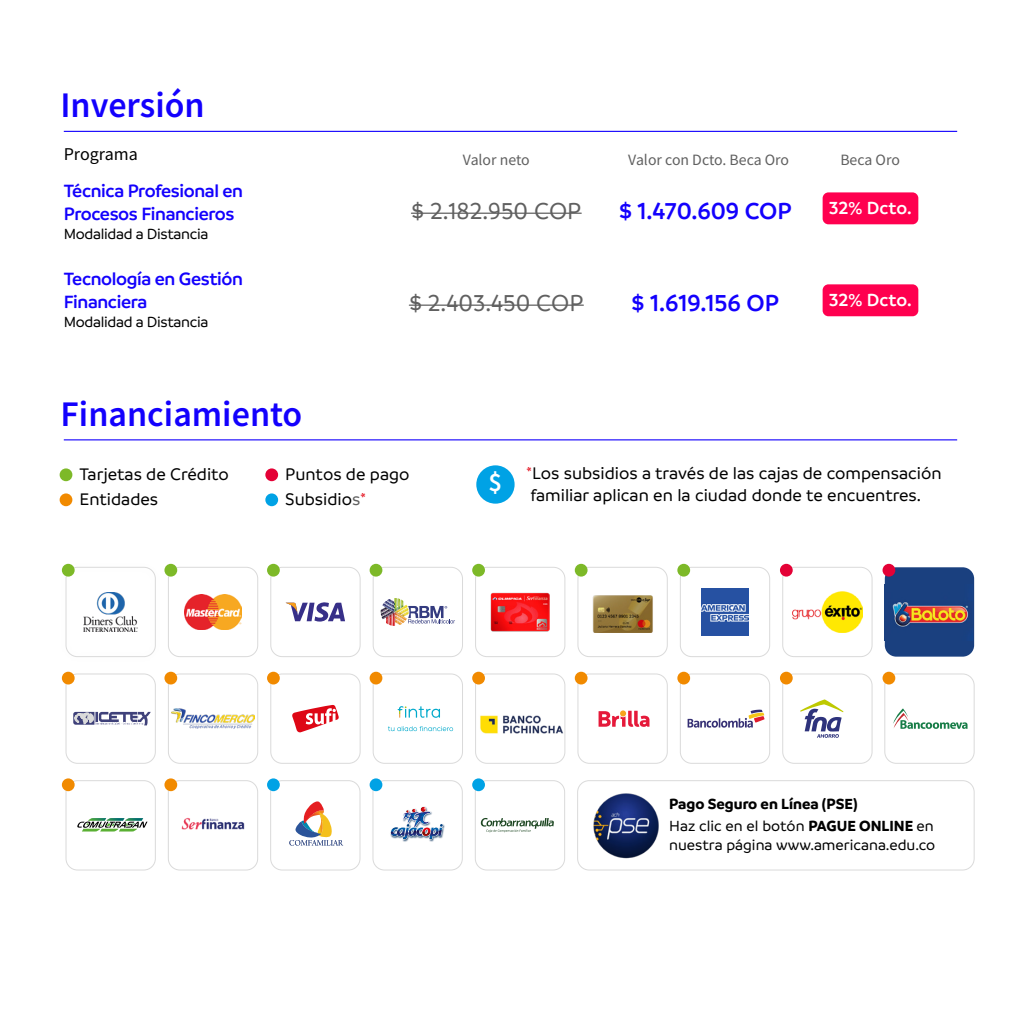
<style>
.page{position:relative;width:1021px;height:1021px;background:#fff}
.page>*{position:absolute;margin:0;border:0;box-sizing:border-box;transform-origin:0 0}
.t1{font:600 36px "Source Sans Pro";color:#1300fd}
.t2{font:600 26.55px "Source Sans Pro";color:#fff}
.t3{font:500 24.75px "Branding";color:#606060}
.t4{font:600 24.75px "Branding";color:#1300fd}
.t5{font:600 19.12px/22.9px "Branding";letter-spacing:-.02em;color:#1300fd}
.t6{font:600 18.68px "Branding";color:#fff}
.t7{font:500 18px/25px "Branding";color:#000}
.t8{font:18px "Source Sans Pro";color:#000}
.t9{font:500 15.75px/18.9px "Branding";letter-spacing:-.01em;color:#000}
.t10{font:15.75px "Source Sans Pro";color:#606060}
.t11{font:700 15.75px "Branding";color:#000}
.s1{color:#606060}
.s2{color:#e30613}
.s3{font-weight:700}
</style>
<div class="page">
<hr style="left:64px;top:131px;width:893px;height:1px;background:#1300fd">
<hr style="left:64px;top:439px;width:893px;height:1px;background:#1300fd">
<div style="left:60px;top:468px;width:12px;height:13px;background:#7db928;border-radius:50%"></div>
<div style="left:60px;top:493px;width:12px;height:13px;background:#f18a00;border-radius:50%"></div>
<div style="left:265px;top:493px;width:13px;height:13px;background:#00a2e5;border-radius:50%"></div>
<div style="left:265px;top:468px;width:13px;height:13px;background:#e40136;border-radius:50%"></div>
<div style="left:270px;top:567px;width:90px;height:90px;border:1px solid #dadada;border-radius:11px"></div>
<svg style="left:286px;top:602px;width:59px;height:19px"></svg>
<div style="left:373px;top:567px;width:90px;height:90px;border:1px solid #dadada;border-radius:11px"></div>
<svg style="left:380px;top:598px;width:75px;height:28px"></svg>
<div style="left:168px;top:567px;width:90px;height:90px;border:1px solid #dadada;border-radius:11px"></div>
<img style="left:184px;top:595px;width:58px;height:34px">
<div style="left:577px;top:567px;width:90px;height:90px;border:1px solid #dadada;border-radius:11px"></div>
<img style="left:592px;top:595px;width:61px;height:37px">
<div style="left:475px;top:567px;width:90px;height:90px;border:1px solid #dadada;border-radius:11px"></div>
<img style="left:490px;top:593px;width:60px;height:38px">
<div style="left:680px;top:567px;width:90px;height:90px;border:1px solid #dadada;border-radius:11px"></div>
<img style="left:701px;top:588px;width:47px;height:47px">
<img style="left:61px;top:563px;width:110px;height:94px">
<div style="left:66px;top:567px;width:90px;height:90px;border:1px solid #dadada;border-radius:11px"></div>
<img style="left:76px;top:592px;width:70px;height:39px">
<div style="left:884px;top:567px;width:90px;height:89px;background:#1a407f;border-radius:11px"></div>
<img style="left:892px;top:602px;width:80px;height:38px">
<div style="left:782px;top:567px;width:90px;height:90px;border:1px solid #dadada;border-radius:11px"></div>
<img style="left:792px;top:591px;width:70px;height:41px">
<div style="left:577px;top:673px;width:90px;height:90px;border:1px solid #dadada;border-radius:11px"></div>
<svg style="left:598px;top:710px;width:51px;height:16px"></svg>
<div style="left:270px;top:673px;width:90px;height:90px;border:1px solid #dadada;border-radius:11px"></div>
<svg style="left:292px;top:704px;width:47px;height:28px"></svg>
<div style="left:782px;top:673px;width:90px;height:90px;border:1px solid #dadada;border-radius:11px"></div>
<svg style="left:800px;top:699px;width:43px;height:38px"></svg>
<div style="left:373px;top:673px;width:90px;height:90px;border:1px solid #dadada;border-radius:11px"></div>
<svg style="left:397px;top:706px;width:43px;height:12px"></svg>
<svg style="left:388px;top:726px;width:65px;height:5px"></svg>
<div style="left:680px;top:673px;width:90px;height:90px;border:1px solid #dadada;border-radius:11px"></div>
<svg style="left:687px;top:709px;width:77px;height:18px"></svg>
<div style="left:884px;top:673px;width:90px;height:90px;border:1px solid #dadada;border-radius:11px"></div>
<svg style="left:893px;top:708px;width:74px;height:20px"></svg>
<div style="left:168px;top:673px;width:90px;height:90px;border:1px solid #dadada;border-radius:11px"></div>
<img style="left:171px;top:708px;width:83px;height:21px">
<div style="left:475px;top:673px;width:90px;height:90px;border:1px solid #dadada;border-radius:11px"></div>
<img style="left:476px;top:697px;width:89px;height:43px">
<div style="left:66px;top:673px;width:90px;height:90px;border:1px solid #dadada;border-radius:11px"></div>
<svg style="left:73px;top:712px;width:78px;height:13px"></svg>
<img style="left:593px;top:793px;width:66px;height:65px">
<div style="left:168px;top:780px;width:90px;height:90px;border:1px solid #dadada;border-radius:11px"></div>
<img style="left:181px;top:817px;width:64px;height:13px">
<div style="left:270px;top:780px;width:90px;height:90px;border:1px solid #dadada;border-radius:11px"></div>
<div style="left:373px;top:780px;width:89px;height:90px;border:1px solid #dadada;border-radius:11px"></div>
<div style="left:475px;top:780px;width:90px;height:90px;border:1px solid #dadada;border-radius:11px"></div>
<div style="left:577px;top:780px;width:397px;height:90px;border:1px solid #dadada;border-radius:11px"></div>
<div style="left:66px;top:780px;width:90px;height:90px;border:1px solid #dadada;border-radius:11px"></div>
<svg style="left:77px;top:818px;width:71px;height:13px"></svg>
<div style="left:62px;top:564px;width:13px;height:12px;background:#7db928;border-radius:50%"></div>
<div style="left:164px;top:564px;width:13px;height:12px;background:#7db928;border-radius:50%"></div>
<div style="left:267px;top:564px;width:13px;height:12px;background:#7db928;border-radius:50%"></div>
<div style="left:369px;top:564px;width:13px;height:12px;background:#7db928;border-radius:50%"></div>
<div style="left:472px;top:564px;width:13px;height:12px;background:#7db928;border-radius:50%"></div>
<div style="left:574px;top:564px;width:13px;height:12px;background:#7db928;border-radius:50%"></div>
<div style="left:677px;top:564px;width:13px;height:12px;background:#7db928;border-radius:50%"></div>
<div style="left:780px;top:564px;width:12px;height:12px;background:#e40136;border-radius:50%"></div>
<div style="left:882px;top:564px;width:13px;height:12px;background:#e40136;border-radius:50%"></div>
<div style="left:62px;top:671px;width:13px;height:13px;background:#f18a00;border-radius:50%"></div>
<div style="left:164px;top:671px;width:13px;height:13px;background:#f18a00;border-radius:50%"></div>
<div style="left:267px;top:671px;width:13px;height:13px;background:#f18a00;border-radius:50%"></div>
<div style="left:369px;top:671px;width:13px;height:13px;background:#f18a00;border-radius:50%"></div>
<div style="left:472px;top:671px;width:13px;height:13px;background:#f18a00;border-radius:50%"></div>
<div style="left:574px;top:671px;width:13px;height:13px;background:#f18a00;border-radius:50%"></div>
<div style="left:677px;top:671px;width:13px;height:13px;background:#f18a00;border-radius:50%"></div>
<div style="left:780px;top:671px;width:12px;height:13px;background:#f18a00;border-radius:50%"></div>
<div style="left:882px;top:671px;width:13px;height:13px;background:#f18a00;border-radius:50%"></div>
<div style="left:62px;top:778px;width:13px;height:13px;background:#f18a00;border-radius:50%"></div>
<div style="left:164px;top:778px;width:13px;height:13px;background:#f18a00;border-radius:50%"></div>
<div style="left:267px;top:778px;width:13px;height:13px;background:#00a2e5;border-radius:50%"></div>
<div style="left:369px;top:778px;width:13px;height:13px;background:#00a2e5;border-radius:50%"></div>
<div style="left:472px;top:778px;width:13px;height:13px;background:#00a2e5;border-radius:50%"></div>
<img style="left:402px;top:824px;width:43px;height:18px">
<svg style="left:390px;top:806px;width:53px;height:33px"></svg>
<svg style="left:480px;top:818px;width:74px;height:14px"></svg>
<svg style="left:289px;top:801px;width:54px;height:44px"></svg>
<div style="left:476px;top:465px;width:38px;height:38px;background:#00a2e5;border-radius:50%"></div>
<hr style="left:409px;top:304px;width:174px;height:2px;background:#606060">
<hr style="left:411px;top:212px;width:170px;height:2px;background:#606060">
<div style="left:822px;top:192px;width:96px;height:32px;background:#ff004f;border-radius:6px"></div>
<div style="left:822px;top:284px;width:96px;height:32px;background:#ff004f;border-radius:6px"></div>
<h1 class="t1" style="left:60px;top:81px;width:146px">Inversión</h1>
<p class="t8" style="left:64px;top:143px;width:75px">Programa</p>
<p class="t5" style="left:64px;top:179px;width:181px">Técnica Profesional en<br>Procesos Financieros</p>
<p class="t9" style="left:64px;top:224px;width:146px">Modalidad a Distancia</p>
<p class="t5" style="left:64px;top:267px;width:181px">Tecnología en Gestión<br>Financiera</p>
<p class="t9" style="left:64px;top:312px;width:146px">Modalidad a Distancia</p>
<h1 class="t1" style="left:61px;top:390px;width:243px">Financiamiento</h1>
<p class="t10" style="left:463px;top:150px;width:68px">Valor neto</p>
<h3 class="t3" style="left:411px;top:198px;width:171px">$ 2.182.950 COP</h3>
<p class="t10" style="left:628px;top:150px;width:162px">Valor con Dcto. Beca Oro</p>
<p class="t10" style="left:840px;top:150px;width:61px">Beca Oro</p>
<p class="t6" style="left:828px;top:198px;width:84px">32% Dcto.</p>
<h3 class="t4" style="left:619px;top:197px;width:174px">$ 1.470.609 COP</h3>
<h3 class="t3" style="left:409px;top:290px;width:175px">$ 2.403.450 COP</h3>
<h3 class="t4" style="left:631px;top:289px;width:149px">$ 1.619.156 OP</h3>
<p class="t6" style="left:828px;top:290px;width:84px">32% Dcto.</p>
<p class="t7" style="left:79px;top:461px;width:151px">Tarjetas de Crédito<br>Entidades</p>
<p class="t7" style="left:285px;top:461px;width:126px">Puntos de pago</p>
<p class="t7" style="left:285px;top:486px;width:82px">Subsidio<span class="s1">s</span><span class="s2">*</span></p>
<h2 class="t2" style="left:488px;top:465px;width:15px">$</h2>
<p class="t7" style="left:526px;top:462px;width:417px;line-height:21.6px"><span class="s2">*</span>Los subsidios a través de las cajas de compensación familiar aplican en la ciudad donde te encuentres.</p>
<p class="t11" style="left:669px;top:794px;width:190px">Pago Seguro en Línea (PSE)</p>
<p class="t9" style="left:669px;top:816px;width:268px">Haz clic en el botón <span class="s3">PAGUE ONLINE</span> en nuestra página www.americana.edu.co</p>
</div>
